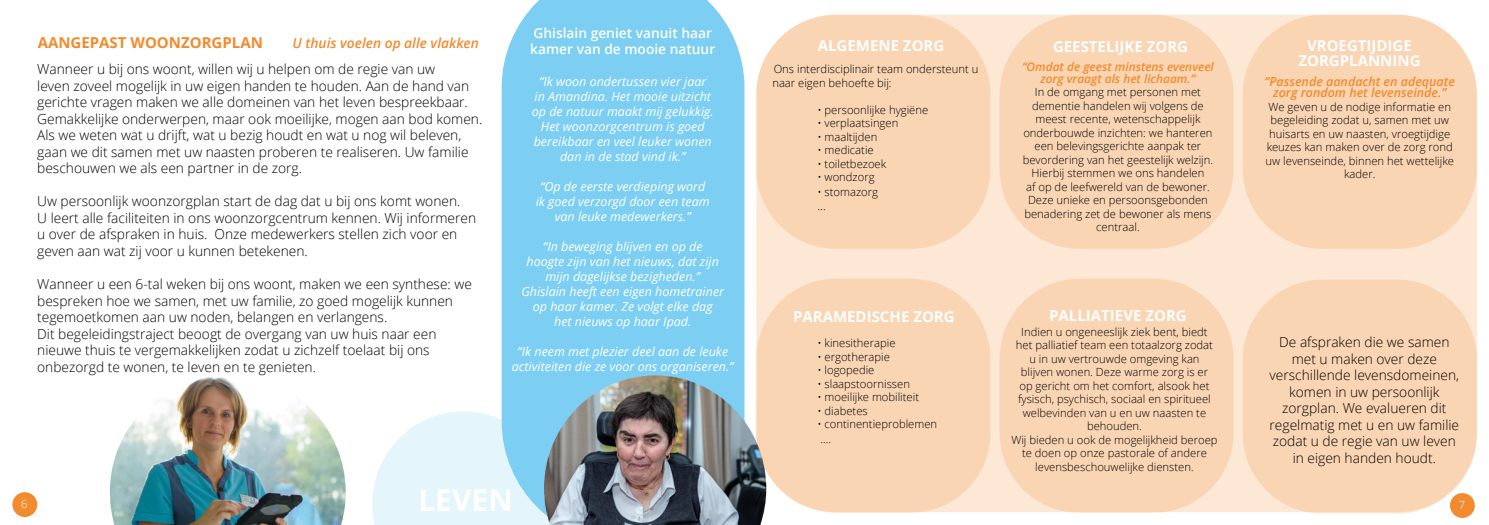
<style>
.page{position:relative;width:1489px;height:525px;background:#fff}
.page>*{position:absolute;margin:0;border:0;box-sizing:border-box;transform-origin:0 0}
.t1{font:700 30px "Open Sans";color:#fff}
.t2{font:700 15px/15px "Open Sans";color:#fff;text-align:center}
.t3{font:700 15px "Open Sans";color:#f28b2d}
.t4{font:300 13.75px/16.5px "Open Sans";color:#000}
.t5{font:600 13.75px/16.5px "Open Sans";color:#fff}
.t6{font:italic 600 13.75px "Open Sans";color:#f28b2d}
.t7{font:italic 12.5px/15px "Open Sans";color:#fff;text-align:center}
.t8{font:italic 600 12.5px/11.2px "Open Sans";color:#f28b2d;text-align:center}
.t9{font:italic 600 11.88px/11.2px "Open Sans";color:#f28b2d;text-align:center}
.t10{font:300 11.88px "Open Sans";color:#000}
.t11{font:300 11.25px/13.5px "Open Sans";color:#000;text-align:center}
.t12{font:300 11.25px "Open Sans";color:#fff}
</style>
<div class="page">
<svg style="left:372px;top:411px;width:129px;height:113px;background:#e8f6fc"></svg>
<div style="left:501px;top:0;width:243px;height:524px;background:#7ccef3"></div>
<img style="left:544px;top:375px;width:222px;height:149px">
<img style="left:110px;top:377px;width:236px;height:147px">
<div style="left:756px;top:15px;width:720px;height:497px;background:#fce8d5;border-radius:80px"></div>
<div style="left:12px;top:492px;width:25px;height:24px;background:#f28b2d;border-radius:50%"></div>
<div style="left:1449px;top:493px;width:25px;height:24px;background:#f28b2d;border-radius:50%"></div>
<div style="left:756px;top:15px;width:234px;height:234px;background:#fad5b4;border-radius:80px"></div>
<div style="left:1242px;top:15px;width:234px;height:234px;background:#fad5b4;border-radius:80px"></div>
<div style="left:756px;top:278px;width:234px;height:234px;background:#fad5b4;border-radius:80px"></div>
<div style="left:1242px;top:279px;width:234px;height:234px;background:#fad5b4;border-radius:80px"></div>
<div style="left:999px;top:15px;width:234px;height:234px;background:#fad5b4;border-radius:80px"></div>
<div style="left:999px;top:278px;width:234px;height:234px;background:#fad5b4;border-radius:80px"></div>
<p class="t6" style="left:292px;top:33px;width:188px">U thuis voelen op alle vlakken</p>
<p class="t3" style="left:38px;top:32px;width:227px">AANGEPAST WOONZORGPLAN</p>
<p class="t4" style="left:37px;top:61px;width:446px">Wanneer u bij ons woont, willen wij u helpen om de regie van uw<br>leven zoveel mogelijk in uw eigen handen te houden. Aan de hand van gerichte vragen maken we alle domeinen van het leven bespreekbaar.<br>Gemakkelijke onderwerpen, maar ook moeilijke, mogen aan bod komen.<br>Als we weten wat u drijft, wat u bezig houdt en wat u nog wil beleven, gaan we dit samen met uw naasten proberen te realiseren. Uw familie beschouwen we als een partner in de zorg.</p>
<p class="t4" style="left:37px;top:193px;width:440px">Uw persoonlijk woonzorgplan start de dag dat u bij ons komt wonen.<br>U leert alle faciliteiten in ons woonzorgcentrum kennen. Wij informeren u over de afspraken in huis. Onze medewerkers stellen zich voor en geven aan wat zij voor u kunnen betekenen.</p>
<p class="t4" style="left:37px;top:275px;width:436px">Wanneer u een 6-tal weken bij ons woont, maken we een synthese: we bespreken hoe we samen, met uw familie, zo goed mogelijk kunnen tegemoetkomen aan uw noden, belangen en verlangens.<br>Dit begeleidingstraject beoogt de overgang van uw huis naar een nieuwe thuis te vergemakkelijken zodat u zichzelf toelaat bij ons onbezorgd te wonen, te leven en te genieten.</p>
<p class="t5" style="left:530px;top:24px;width:186px">Ghislain geniet vanuit haar kamer van de mooie natuur</p>
<p class="t7" style="left:532px;top:73px;width:183px">“Ik woon ondertussen vier jaar<br>in Amandina. Het mooie uitzicht op de natuur maakt mij gelukkig.<br>Het woonzorgcentrum is goed bereikbaar en veel leuker wonen dan in de stad vind ik.”</p>
<p class="t7" style="left:535px;top:178px;width:175px">“Op de eerste verdieping word ik goed verzorgd door een team van leuke medewerkers.”</p>
<p class="t7" style="left:521px;top:238px;width:204px">“In beweging blijven en op de<br>hoogte zijn van het nieuws, dat zijn mijn dagelijkse bezigheden.”<br>Ghislain heeft een eigen hometrainer op haar kamer. Ze volgt elke dag<br>het nieuws op haar Ipad.</p>
<p class="t7" style="left:512px;top:343px;width:223px">“Ik neem met plezier deel aan de leuke activiteiten die ze voor ons organiseren.”</p>
<p class="t2" style="left:817px;top:38px;width:128px">ALGEMENE ZORG</p>
<p class="t11" style="left:772px;top:62px;width:207px;text-align:left">Ons interdisciplinair team ondersteunt u naar eigen behoefte bij:</p>
<p class="t11" style="left:817px;top:103px;width:112px">• persoonlijke hygiëne</p>
<p class="t11" style="left:817px;top:116px;width:82px">• verplaatsingen</p>
<p class="t11" style="left:817px;top:130px;width:61px">• maaltijden</p>
<p class="t11" style="left:817px;top:143px;width:58px">• medicatie</p>
<p class="t11" style="left:817px;top:157px;width:70px">• toiletbezoek</p>
<p class="t11" style="left:817px;top:170px;width:59px">• wondzorg</p>
<p class="t11" style="left:817px;top:184px;width:62px">• stomazorg</p>
<p class="t10" style="left:817px;top:197px;width:10px">...</p>
<p class="t2" style="left:1052px;top:38px;width:137px">GEESTELIJKE ZORG</p>
<p class="t2" style="left:1298px;top:38px;width:124px">VROEGTIJDIGE<br>ZORGPLANNING</p>
<p class="t9" style="left:1021px;top:61px;width:193px">“Omdat de geest minstens evenveel zorg vraagt als het lichaam.”</p>
<p class="t11" style="left:1022px;top:85px;width:192px">In de omgang met personen met dementie handelen wij volgens de meest recente, wetenschappelijk onderbouwde inzichten: we hanteren een belevingsgerichte aanpak ter bevordering van het geestelijk welzijn.<br>Hierbij stemmen we ons handelen<br>af op de leefwereld van de bewoner.<br>Deze unieke en persoonsgebonden benadering zet de bewoner als mens centraal.</p>
<p class="t8" style="left:1264px;top:75px;width:192px">“Passende aandacht en adequate zorg rondom het levenseinde.”</p>
<p class="t11" style="left:1265px;top:99px;width:190px">We geven u de nodige informatie en begeleiding zodat u, samen met uw huisarts en uw naasten, vroegtijdige keuzes kan maken over de zorg rond uw levenseinde, binnen het wettelijke kader.</p>
<p class="t2" style="left:793px;top:308px;width:163px">PARAMEDISCHE ZORG</p>
<p class="t2" style="left:1049px;top:307px;width:139px">PALLIATIEVE ZORG</p>
<p class="t11" style="left:817px;top:336px;width:80px">• kinesitherapie</p>
<p class="t11" style="left:817px;top:349px;width:74px">• ergotherapie</p>
<p class="t11" style="left:817px;top:363px;width:59px">• logopedie</p>
<p class="t11" style="left:817px;top:376px;width:94px">• slaapstoornissen</p>
<p class="t11" style="left:817px;top:390px;width:103px">• moeilijke mobiliteit</p>
<p class="t11" style="left:817px;top:403px;width:52px">• diabetes</p>
<p class="t11" style="left:817px;top:416px;width:121px;line-height:14.2px;text-align:left">• continentieproblemen ....</p>
<p class="t11" style="left:1011px;top:324px;width:208px">Indien u ongeneeslijk ziek bent, biedt<br>het palliatief team een totaalzorg zodat u in uw vertrouwde omgeving kan<br>blijven wonen. Deze warme zorg is er<br>op gericht om het comfort, alsook het fysisch, psychisch, sociaal en spiritueel welbevinden van u en uw naasten te behouden.<br>Wij bieden u ook de mogelijkheid beroep te doen op onze pastorale of andere levensbeschouwelijke diensten.</p>
<p class="t4" style="left:1269px;top:333px;width:191px;text-align:center">De afspraken die we samen met u maken over deze verschillende levensdomeinen, komen in uw persoonlijk zorgplan. We evalueren dit regelmatig met u en uw familie zodat u de regie van uw leven in eigen handen houdt.</p>
<p class="t12" style="left:21px;top:496px;width:8px">6</p>
<h1 class="t1" style="left:418px;top:479px;width:96px">LEVEN</h1>
<p class="t12" style="left:1458px;top:496px;width:8px">7</p>
</div>
